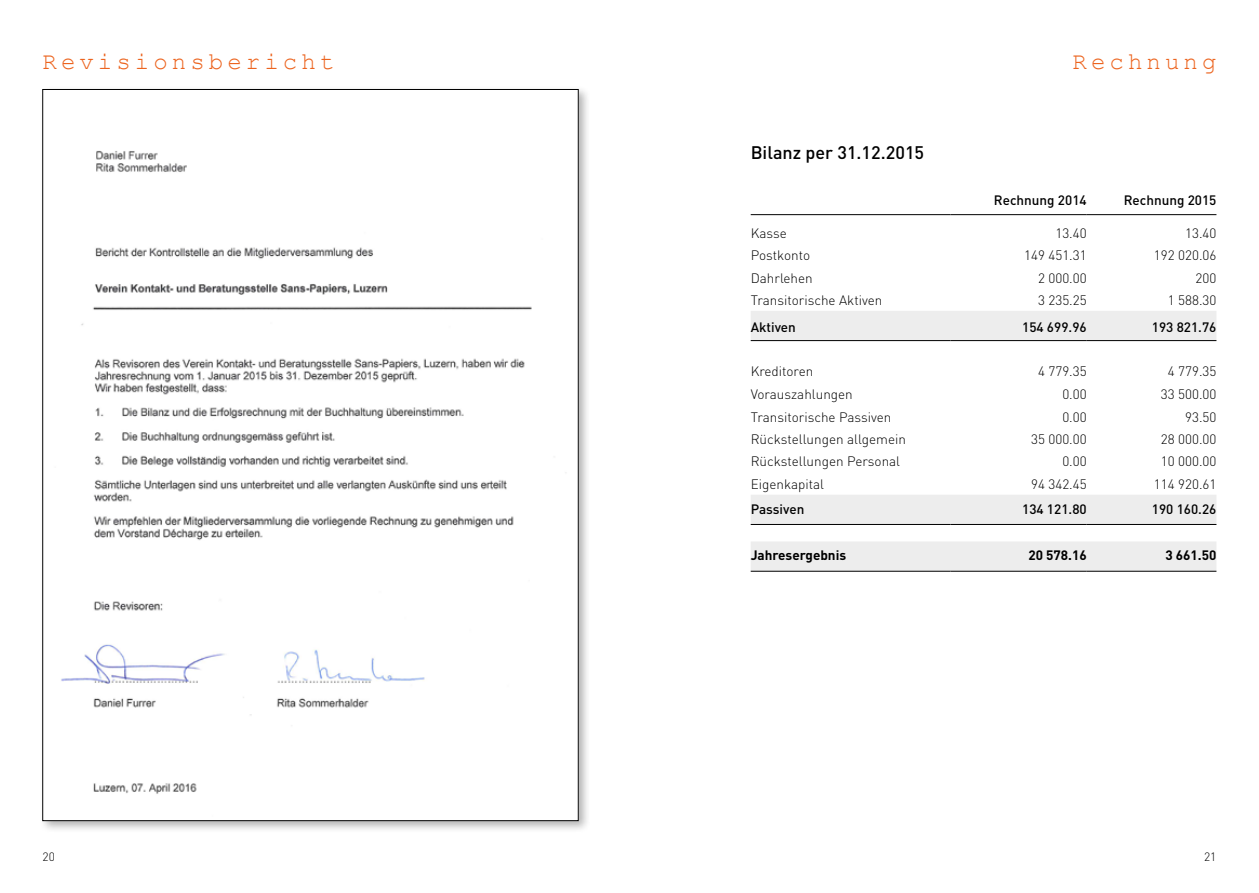
<style>
.page{position:relative;width:1259px;height:893px;background:#fff}
.page>*{position:absolute;margin:0;border:0;box-sizing:border-box;transform-origin:0 0}
.t1{font:24px "Courier New";letter-spacing:.17em;color:#ec641f}
.t2{font:500 18px "DIN Pro";color:#000}
.t3{font:300 13.5px "DIN Pro";color:#000}
.t4{font:500 13.5px "DIN Pro";color:#000}
.t5{font:700 13.5px "DIN Pro";color:#000}
.t6{font:300 12px "DIN Pro";color:#000}
</style>
<div class="page">
<svg style="left:750px;top:311px;width:466px;height:260px"></svg>
<hr style="left:750px;top:340px;width:200px;height:1px;background:#000">
<hr style="left:950px;top:340px;width:136px;height:1px;background:#000">
<hr style="left:1086px;top:340px;width:130px;height:1px;background:#000">
<hr style="left:750px;top:214px;width:200px;height:1px;background:#000">
<hr style="left:950px;top:214px;width:136px;height:1px;background:#000">
<hr style="left:1086px;top:214px;width:130px;height:1px;background:#000">
<hr style="left:750px;top:524px;width:200px;height:1px;background:#000">
<hr style="left:950px;top:524px;width:136px;height:1px;background:#000">
<hr style="left:1086px;top:524px;width:130px;height:1px;background:#000">
<hr style="left:750px;top:571px;width:200px;height:1px;background:#000">
<hr style="left:950px;top:571px;width:136px;height:1px;background:#000">
<hr style="left:1086px;top:571px;width:130px;height:1px;background:#000">
<div style="left:39px;top:86px;width:552px;height:747px;background:#000;opacity:.3"></div>
<img style="left:45px;top:91px;width:531px;height:728px">
<h1 class="t1" style="left:43px;top:46px;width:293px">Revisionsbericht</h1>
<h2 class="t2" style="left:750px;top:140px;width:175px">Bilanz per 31.12.2015</h2>
<h1 class="t1" style="left:1072px;top:46px;width:145px">Rechnung</h1>
<p class="t4" style="left:994px;top:191px;width:94px">Rechnung 2014</p>
<p class="t4" style="left:1123px;top:191px;width:94px">Rechnung 2015</p>
<p class="t3" style="left:750px;top:224px;width:38px">Kasse</p>
<p class="t3" style="left:1055px;top:224px;width:33px">13.40</p>
<p class="t3" style="left:1185px;top:224px;width:33px">13.40</p>
<p class="t3" style="left:750px;top:246px;width:61px">Postkonto</p>
<p class="t3" style="left:1024px;top:246px;width:64px">149 451.31</p>
<p class="t3" style="left:1154px;top:246px;width:64px">192 020.06</p>
<p class="t3" style="left:750px;top:268px;width:64px">Dahrlehen</p>
<p class="t3" style="left:1038px;top:268px;width:50px">2 000.00</p>
<p class="t3" style="left:1195px;top:268px;width:22px">200</p>
<p class="t3" style="left:750px;top:291px;width:133px">Transitorische Aktiven</p>
<p class="t3" style="left:1038px;top:291px;width:50px">3 235.25</p>
<p class="t3" style="left:1167px;top:291px;width:50px">1 588.30</p>
<p class="t4" style="left:750px;top:318px;width:47px">Aktiven</p>
<p class="t4" style="left:1022px;top:318px;width:66px">154 699.96</p>
<p class="t4" style="left:1152px;top:318px;width:66px">193 821.76</p>
<p class="t3" style="left:750px;top:362px;width:64px">Kreditoren</p>
<p class="t3" style="left:1038px;top:362px;width:50px">4 779.35</p>
<p class="t3" style="left:1167px;top:362px;width:50px">4 779.35</p>
<p class="t3" style="left:750px;top:385px;width:104px">Vorauszahlungen</p>
<p class="t3" style="left:1062px;top:385px;width:26px">0.00</p>
<p class="t3" style="left:1160px;top:385px;width:57px">33 500.00</p>
<p class="t3" style="left:750px;top:408px;width:142px">Transitorische Passiven</p>
<p class="t3" style="left:1062px;top:408px;width:26px">0.00</p>
<p class="t3" style="left:1185px;top:408px;width:33px">93.50</p>
<p class="t3" style="left:750px;top:430px;width:157px">Rückstellungen allgemein</p>
<p class="t3" style="left:1031px;top:430px;width:57px">35 000.00</p>
<p class="t3" style="left:1160px;top:430px;width:57px">28 000.00</p>
<p class="t3" style="left:750px;top:452px;width:151px">Rückstellungen Personal</p>
<p class="t3" style="left:1062px;top:452px;width:26px">0.00</p>
<p class="t3" style="left:1160px;top:452px;width:57px">10 000.00</p>
<p class="t3" style="left:750px;top:475px;width:75px">Eigenkapital</p>
<p class="t3" style="left:1031px;top:475px;width:57px">94 342.45</p>
<p class="t3" style="left:1154px;top:475px;width:64px">114 920.61</p>
<p class="t4" style="left:750px;top:499px;width:55px">Passiven</p>
<p class="t4" style="left:1022px;top:499px;width:66px">134 121.80</p>
<p class="t4" style="left:1152px;top:499px;width:66px">190 160.26</p>
<p class="t5" style="left:750px;top:546px;width:97px">Jahresergebnis</p>
<p class="t5" style="left:1028px;top:546px;width:60px">20 578.16</p>
<p class="t5" style="left:1165px;top:546px;width:52px">3 661.50</p>
<p class="t6" style="left:43px;top:849px;width:14px">20</p>
<p class="t6" style="left:1204px;top:849px;width:14px">21</p>
</div>
